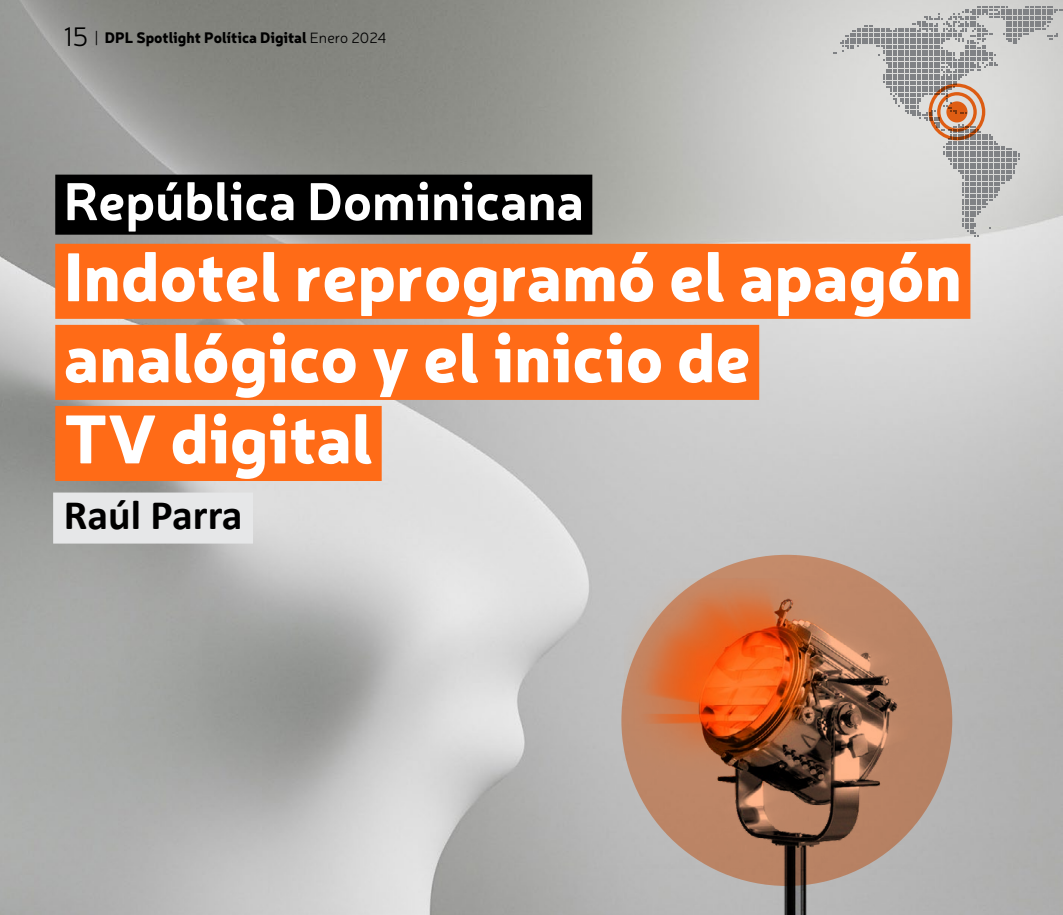
<style>
.page{position:relative;width:1063px;height:915px;background:#fff}
.page>*{position:absolute;margin:0;border:0;box-sizing:border-box;transform-origin:0 0}
.t1{font:900 67.5px/81px "Neris";color:#fff}
.t2{font:700 52.5px "Neris";color:#fff}
.t3{font:700 42px "Calibri";color:#000}
.t4{font:900 15px "Neris";color:#000}
.s1{font-weight:300;font-size:27px}
.s2{font-weight:300}
</style>
<div class="page">
<img style="left:0;top:0;width:1063px;height:914px">
<svg style="left:833px;top:7px;width:230px;height:229px;background:#c9c8c6"></svg>
<div style="left:55px;top:174px;width:537px;height:60px;background:#000"></div>
<div style="left:55px;top:244px;width:915px;height:75px;background:#ff6b17"></div>
<div style="left:55px;top:325px;width:704px;height:75px;background:#ff6b17"></div>
<div style="left:55px;top:406px;width:327px;height:75px;background:#ff6b17"></div>
<div style="left:53px;top:492px;width:200px;height:51px;background:#e6e7e8"></div>
<img style="left:624px;top:545px;width:292px;height:369px">
<svg style="left:621px;top:554px;width:331px;height:331px;background:#af6d4a"></svg>
<svg style="left:946px;top:101px;width:21px;height:21px"></svg>
<div style="left:937px;top:92px;width:40px;height:40px;border:3px solid #ff6b17;border-radius:50%"></div>
<div style="left:929px;top:83px;width:56px;height:57px;border:3px solid #ff6b17;border-radius:50%"></div>
<p class="t4" style="left:64px;top:27px;width:324px"><span class="s1">15</span> <span class="s2">|</span> DPL Spotlight Política Digital <span class="s2">Enero 2024</span></p>
<p class="t2" style="left:64px;top:164px;width:522px">República Dominicana</p>
<p class="t1" style="left:64px;top:232px;width:900px">Indotel reprogramó el apagón analógico y el inicio de<br>TV digital</p>
<p class="t3" style="left:64px;top:488px;width:180px">Raúl Parra</p>
</div>
